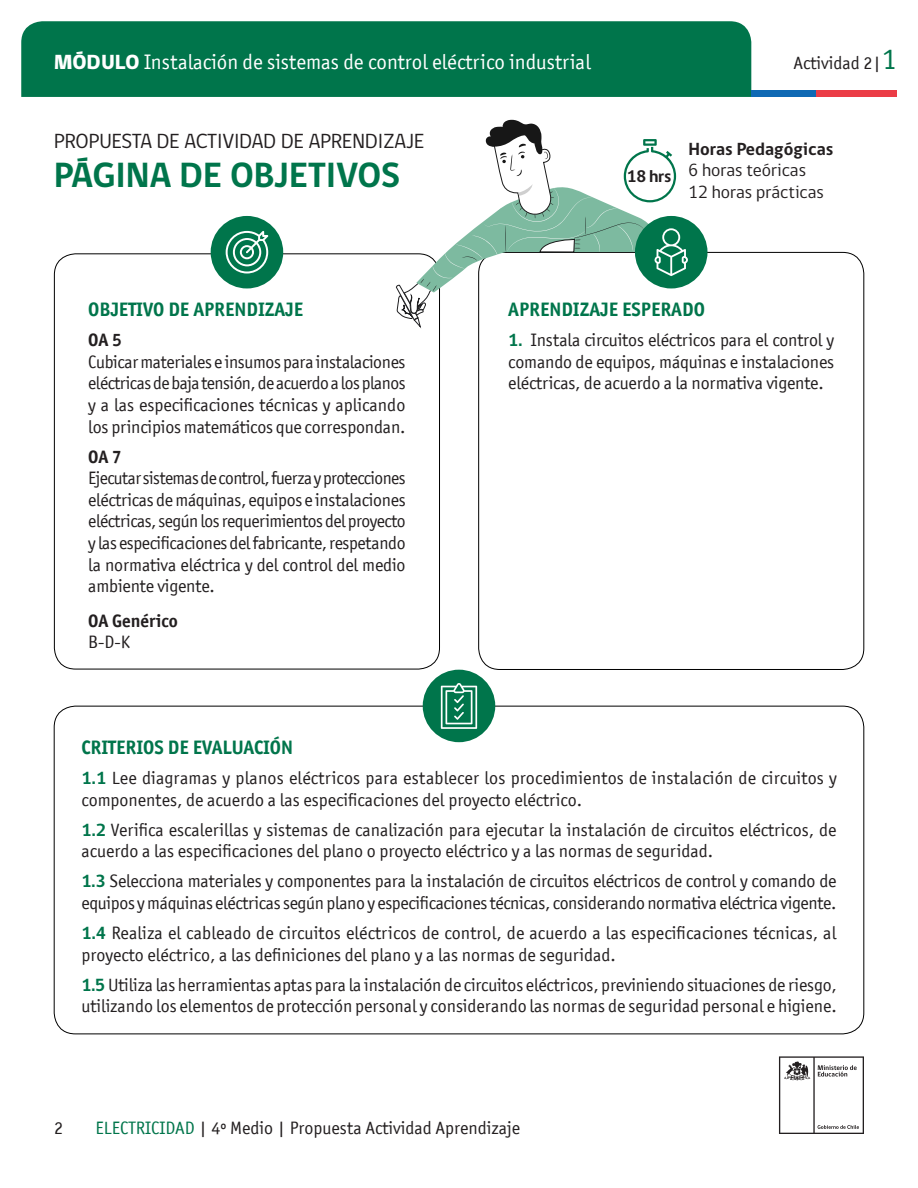
<style>
.page{position:relative;width:918px;height:1188px;background:#fff}
.page>*{position:absolute;margin:0;border:0;box-sizing:border-box;transform-origin:0 0}
.t1{font:700 36px "gob CL";color:#00754b}
.t2{font:21px "Officina San ITC";color:#fff}
.t3{font:21px "gob CL";color:#231f20}
.t4{font:700 19.5px "Officina San ITC";color:#00754b}
.t5{font:18px/21.6px "Officina San ITC";color:#231f20}
.t6{font:18px "gob CL";color:#231f20}
.t7{font:700 18px "gob CL";color:#231f20}
.t8{font:700 18px "Officina San ITC";color:#231f20}
.t9{font:700 17.25px "gob CL";color:#231f20}
.s1{font-family:"gob CL";font-weight:800}
.s2{font-size:30px;color:#00754b}
.s3{font-family:"gob CL";font-weight:700;color:#00754b}
.s4{color:#00754b}
</style>
<div class="page">
<svg style="left:779px;top:1056px;width:85px;height:78px"></svg>
<div style="left:21px;top:21px;width:730px;height:76px;background:#00754b"></div>
<div style="left:751px;top:90px;width:65px;height:7px;background:#0f69b4"></div>
<div style="left:816px;top:90px;width:81px;height:7px;background:#eb3c46"></div>
<div style="left:211px;top:216px;width:72px;height:72px;background:#00754b;border-radius:50%"></div>
<svg style="left:226px;top:231px;width:42px;height:43px"></svg>
<div style="left:423px;top:670px;width:72px;height:72px;background:#00754b;border-radius:50%"></div>
<svg style="left:441px;top:683px;width:36px;height:46px"></svg>
<div style="left:635px;top:216px;width:73px;height:72px;background:#00754b;border-radius:50%"></div>
<svg style="left:395px;top:119px;width:293px;height:214px"></svg>
<p class="t2" style="left:54px;top:50px;width:538px"><span class="s1">MÓDULO</span> Instalación de sistemas de control eléctrico industrial</p>
<p class="t5" style="left:794px;top:52px;width:105px">Actividad 2|<span class="s2">1</span></p>
<p class="t3" style="left:54px;top:127px;width:372px">PROPUESTA DE ACTIVIDAD DE APRENDIZAJE</p>
<p class="t1" style="left:54px;top:150px;width:348px">PÁGINA DE OBJETIVOS</p>
<p class="t4" style="left:88px;top:297px;width:216px">OBJETIVO DE APRENDIZAJE</p>
<p class="t8" style="left:88px;top:329px;width:35px">OA 5</p>
<p class="t5" style="left:88px;top:351px;width:319px;text-align:justify">Cubicar materiales e insumos para instalaciones eléctricas de baja tensión, de acuerdo a los planos y a las especificaciones técnicas y aplicando los principios matemáticos que correspondan.</p>
<p class="t8" style="left:88px;top:445px;width:35px">OA 7</p>
<p class="t5" style="left:88px;top:467px;width:319px;text-align:justify">Ejecutar sistemas de control, fuerza y protecciones eléctricas de máquinas, equipos e instalaciones eléctricas, según los requerimientos del proyecto y las especificaciones del fabricante, respetando la normativa eléctrica y del control del medio ambiente vigente.</p>
<p class="t8" style="left:88px;top:609px;width:91px">OA Genérico</p>
<p class="t5" style="left:88px;top:631px;width:44px">B-D-K</p>
<p class="t9" style="left:627px;top:164px;width:46px">18 hrs</p>
<p class="t7" style="left:688px;top:136px;width:147px">Horas Pedagógicas</p>
<p class="t6" style="left:688px;top:158px;width:119px">6 horas teóricas</p>
<p class="t6" style="left:688px;top:180px;width:137px">12 horas prácticas</p>
<p class="t4" style="left:508px;top:297px;width:198px">APRENDIZAJE ESPERADO</p>
<p class="t5" style="left:508px;top:329px;width:327px;text-align:justify"><span class="s3">1.</span> Instala circuitos eléctricos para el control y comando de equipos, máquinas e instalaciones eléctricas, de acuerdo a la normativa vigente.</p>
<p class="t4" style="left:81px;top:735px;width:213px">CRITERIOS DE EVALUACIÓN</p>
<p class="t5" style="left:81px;top:767px;width:757px"><span class="s3">1.1</span> Lee diagramas y planos eléctricos para establecer los procedimientos de instalación de circuitos y componentes, de acuerdo a las especificaciones del proyecto eléctrico.</p>
<p class="t5" style="left:81px;top:819px;width:757px"><span class="s3">1.2</span> Verifica escalerillas y sistemas de canalización para ejecutar la instalación de circuitos eléctricos, de acuerdo a las especificaciones del plano o proyecto eléctrico y a las normas de seguridad.</p>
<p class="t5" style="left:81px;top:871px;width:757px"><span class="s3">1.3</span> Selecciona materiales y componentes para la instalación de circuitos eléctricos de control y comando de equipos y máquinas eléctricas según plano y especificaciones técnicas, considerando normativa eléctrica vigente.</p>
<p class="t5" style="left:81px;top:922px;width:756px"><span class="s3">1.4</span> Realiza el cableado de circuitos eléctricos de control, de acuerdo a las especificaciones técnicas, al proyecto eléctrico, a las definiciones del plano y a las normas de seguridad.</p>
<p class="t5" style="left:81px;top:974px;width:757px"><span class="s3">1.5</span> Utiliza las herramientas aptas para la instalación de circuitos eléctricos, previniendo situaciones de riesgo, utilizando los elementos de protección personal y considerando las normas de seguridad personal e higiene.</p>
<p class="t5" style="left:54px;top:1117px;width:10px">2</p>
<p class="t5" style="left:95px;top:1117px;width:426px"><span class="s4">ELECTRICIDAD</span> | 4º Medio | Propuesta Actividad Aprendizaje</p>
</div>
